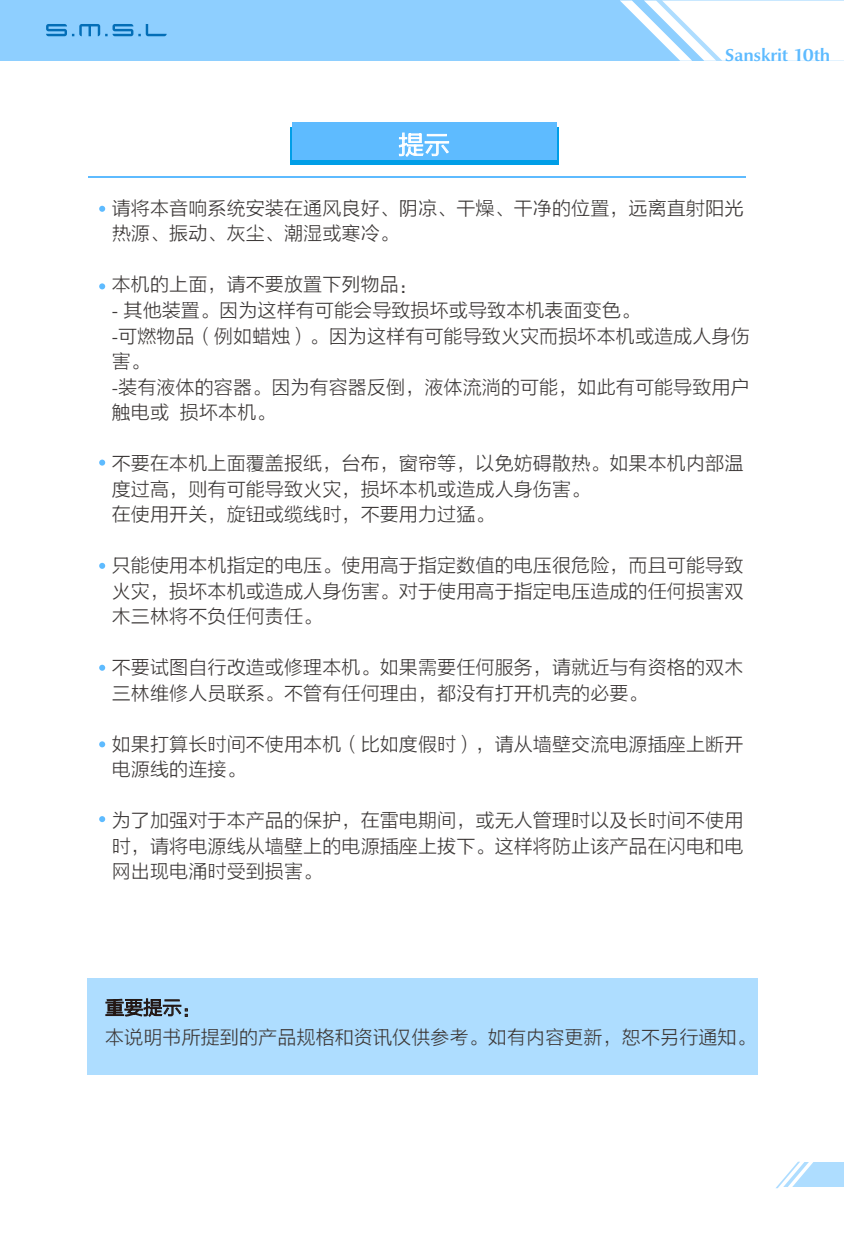
<style>
.page{position:relative;width:844px;height:1241px;background:#fff}
.page>*{position:absolute;margin:0;border:0;box-sizing:border-box;transform-origin:0 0}
.t1{font:25.55px "FZLTXHK";color:#fff}
.t2{font:19.25px/25.6px "FZLTXHK";color:#3e3a39}
.t3{font:700 17.5px "Optima Nova LT";color:#5ebbff}
.s1{font-family:"Optima"}
</style>
<div class="page">
<div style="left:289px;top:127px;width:269px;height:38px;background:#009ee7"></div>
<div style="left:292px;top:123px;width:264px;height:37px;background:#5ebbff"></div>
<svg style="left:399px;top:133px;width:50px;height:24px"></svg>
<div style="left:0;top:0;width:843px;height:60px;background:#8ecfff"></div>
<svg style="left:619px;top:0;width:224px;height:61px"></svg>
<svg style="left:99px;top:206px;width:6px;height:6px"></svg>
<svg style="left:99px;top:283px;width:6px;height:6px"></svg>
<svg style="left:99px;top:459px;width:6px;height:6px"></svg>
<svg style="left:99px;top:562px;width:6px;height:6px"></svg>
<svg style="left:99px;top:664px;width:6px;height:6px"></svg>
<svg style="left:99px;top:816px;width:6px;height:6px"></svg>
<svg style="left:99px;top:741px;width:6px;height:6px"></svg>
<svg style="left:46px;top:24px;width:121px;height:12px"></svg>
<hr style="left:89px;top:177px;width:656px;height:1px;background:#5ebbff">
<div style="left:735px;top:1162px;width:108px;height:24px;background:#aeddff"></div>
<svg style="left:735px;top:1161px;width:78px;height:26px"></svg>
<div style="left:86px;top:978px;width:671px;height:96px;background:#aeddff"></div>
<svg style="left:105px;top:998px;width:82px;height:18px"></svg>
<h1 class="t1" style="left:398px;top:131px;width:52px">提示</h1>
<p class="t3" style="left:725px;top:45px;width:107px">Sanskrit 10th</p>
<p class="t2" style="left:112px;top:196px;width:633px">请将本音响系统安装在通风良好、阴凉、干燥、干净的位置，远离直射阳光热源、振动、灰尘、潮湿或寒冷。</p>
<p class="t2" style="left:112px;top:272px;width:308px">本机的上面，请不要放置下列物品：</p>
<p class="t2" style="left:112px;top:298px;width:639px"><span class="s1">-</span> 其他装置。因为这样有可能会导致损坏或导致本机表面变色。<br><span class="s1">-</span>可燃物品（例如蜡烛）。因为这样有可能导致火灾而损坏本机或造成人身伤害。<br><span class="s1">-</span>装有液体的容器。因为有容器反倒，液体流淌的可能，如此有可能导致用户触电或 损坏本机。</p>
<p class="t2" style="left:112px;top:451px;width:633px">不要在本机上面覆盖报纸，台布，窗帘等，以免妨碍散热。如果本机内部温度过高，则有可能导致火灾，损坏本机或造成人身伤害。<br>在使用开关，旋钮或缆线时，不要用力过猛。</p>
<p class="t2" style="left:112px;top:553px;width:633px;text-align:justify">只能使用本机指定的电压。使用高于指定数值的电压很危险，而且可能导致火灾，损坏本机或造成人身伤害。对于使用高于指定电压造成的任何损害双木三林将不负任何责任。</p>
<p class="t2" style="left:112px;top:655px;width:633px">不要试图自行改造或修理本机。如果需要任何服务，请就近与有资格的双木三林维修人员联系。不管有任何理由，都没有打开机壳的必要。</p>
<p class="t2" style="left:112px;top:731px;width:633px">如果打算长时间不使用本机（比如度假时），请从墙壁交流电源插座上断开电源线的连接。</p>
<p class="t2" style="left:112px;top:808px;width:633px;text-align:justify">为了加强对于本产品的保护，在雷电期间，或无人管理时以及长时间不使用时，请将电源线从墙壁上的电源插座上拔下。这样将防止该产品在闪电和电网出现电涌时受到损害。</p>
<p class="t2" style="left:105px;top:993px;width:652px;line-height:29.8px">重要提示：<br>本说明书所提到的产品规格和资讯仅供参考。如有内容更新，恕不另行通知。</p>
</div>
